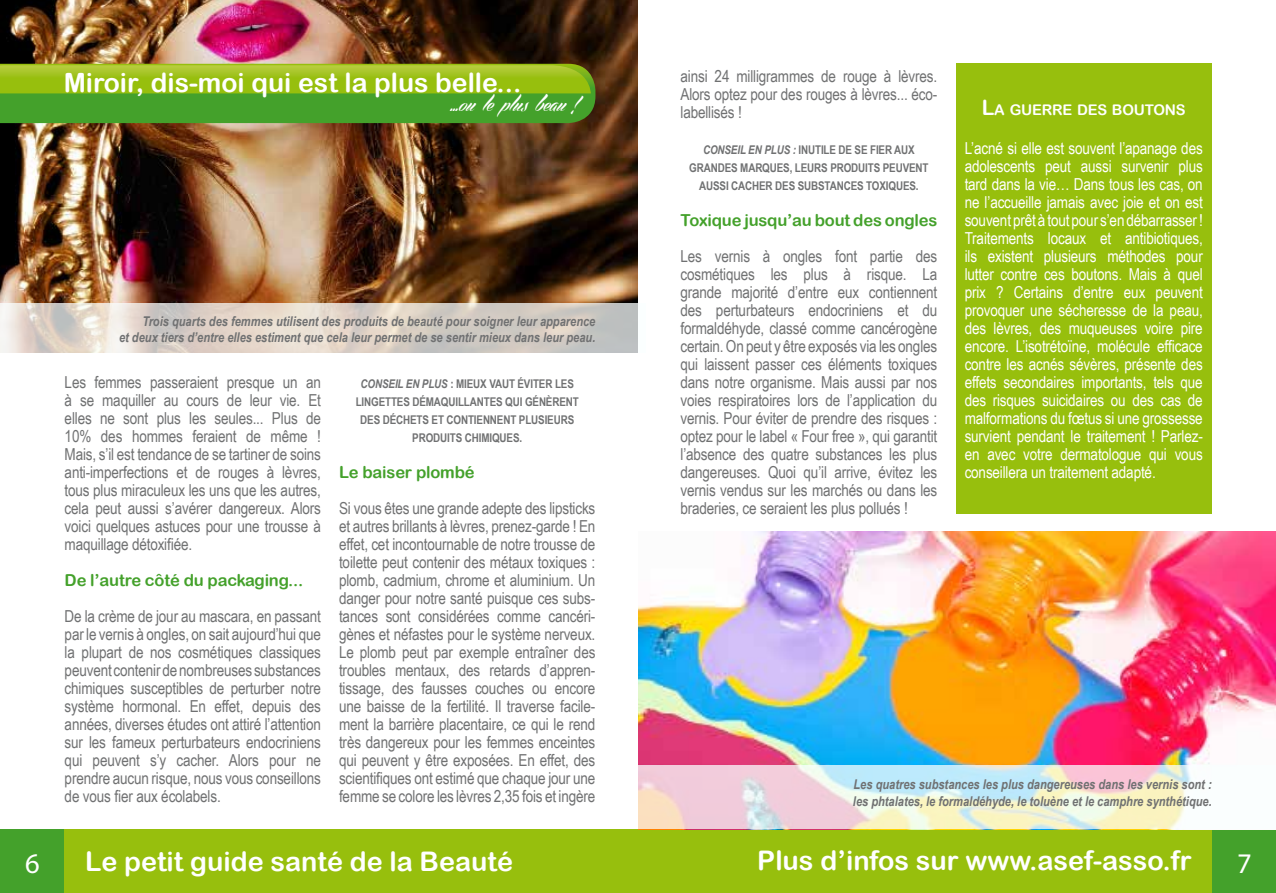
<style>
.page{position:relative;width:1276px;height:893px;background:#fff}
.page>*{position:absolute;margin:0;border:0;box-sizing:border-box;transform-origin:0 0}
.t1{font:28.5px "Myriad Pro";color:#fff}
.t2{font:27px "Arial Rounded MT Bold";color:#fff}
.t3{font:26.7px "Arial Rounded MT Bold";color:#fff}
.t4{font:24px "Echinos Park Script PERSONALUSEON";color:#fff}
.t5{font:16.5px/18px "Arial Narrow";letter-spacing:-.01em;color:#707172;text-align:justify}
.t6{font:16.5px/18px "Arial Narrow";letter-spacing:-.01em;color:#fff;text-align:justify}
.t7{font:16.5px "Arial Rounded MT Bold";letter-spacing:-.01em;color:#44a12b}
.t8{font:14.7px "Arial Rounded MT Bold";letter-spacing:-.015em;color:#fff}
.t9{font:italic 700 13.5px/16.2px "Arial Narrow";color:#707172;text-align:right}
.t10{font:700 12px/18px "Arial Narrow";letter-spacing:-.01em;color:#707172}
.t11{font:italic 700 12px "Arial Narrow";letter-spacing:-.01em;color:#707172}
.s1{font-style:italic}
.s2{font-size:21px}
</style>
<div class="page">
<div style="left:64px;top:829px;width:574px;height:64px;background:#97bf0d"></div>
<div style="left:638px;top:829px;width:574px;height:64px;background:#97bf0d"></div>
<div style="left:0;top:829px;width:64px;height:64px;background:#44a12b"></div>
<div style="left:1212px;top:829px;width:64px;height:64px;background:#44a12b"></div>
<img style="left:0;top:0;width:638px;height:303px">
<svg style="left:0;top:64px;width:595px;height:59px;background:#70b021"></svg>
<div style="left:956px;top:64px;width:255px;height:450px;background:#97bf0d"></div>
<img style="left:638px;top:532px;width:638px;height:233px">
<svg style="left:0;top:303px;width:638px;height:49px;background:#d9d1c9"></svg>
<svg style="left:638px;top:765px;width:553px;height:64px;background:#e8e2dc"></svg>
<h3 class="t3" style="left:64px;top:66px;width:459px">Miroir, dis-moi qui est la plus belle...</h3>
<h3 class="t4" style="left:450px;top:89px;width:129px">...ou le plus beau !</h3>
<p class="t9" style="left:119px;top:312px;width:478px">Trois quarts des femmes utilisent des produits de beauté pour soigner leur apparence<br>et deux tiers d’entre elles estiment que cela leur permet de se sentir mieux dans leur peau.</p>
<p class="t5" style="left:65px;top:372px;width:258px">Les femmes passeraient presque un an à se maquiller au cours de leur vie. Et elles ne sont plus les seules... Plus de 10% des hommes feraient de même !<br>Mais, s’il est tendance de se tartiner de soins anti-imperfections et de rouges à lèvres, tous plus miraculeux les uns que les autres, cela peut aussi s’avérer dangereux. Alors voici quelques astuces pour une trousse à maquillage détoxifiée.</p>
<p class="t7" style="left:65px;top:570px;width:240px">De l’autre côté du packaging...</p>
<p class="t5" style="left:65px;top:606px;width:258px">De la crème de jour au mascara, en passant par le vernis à ongles, on sait aujourd’hui que la plupart de nos cosmétiques classiques peuvent contenir de nombreuses substances chimiques susceptibles de perturber notre système hormonal. En effet, depuis des années, diverses études ont attiré l’attention sur les fameux perturbateurs endocriniens qui peuvent s’y cacher. Alors pour ne prendre aucun risque, nous vous conseillons de vous fier aux écolabels.</p>
<p class="t10" style="left:356px;top:374px;width:219px;text-indent:50px"><span class="s1">en plus</span> : MIEUX VAUT ÉVITER LES<br>LINGETTES DÉMAQ</p>
<p class="t11" style="left:361px;top:374px;width:28px">Conseil</p>
<p class="t10" style="left:448px;top:392px;width:132px">UILLANTES QUI GÉNÈRENT</p>
<p class="t10" style="left:360px;top:410px;width:208px">DES DÉCHETS ET CONTIENNENT PLUSIEURS</p>
<p class="t10" style="left:412px;top:428px;width:111px">PRODUITS CHIMIQUES.</p>
<p class="t7" style="left:339px;top:462px;width:137px">Le baiser plombé</p>
<p class="t5" style="left:339px;top:498px;width:258px">Si vous êtes une grande adepte des lipsticks et autres brillants à lèvres, prenez-garde ! En effet, cet incontournable de notre trousse de toilette peut contenir des métaux toxiques : plomb, cadmium, chrome et aluminium. Un danger pour notre santé puisque ces subs&shy;tances sont considérées comme cancéri&shy;gènes et néfastes pour le système nerveux.<br>Le plomb peut par exemple entraîner des troubles mentaux, des retards d’appren&shy;tissage, des fausses couches ou encore une baisse de la fertilité. Il traverse facile&shy;ment la barrière placentaire, ce qui le rend très dangereux pour les femmes enceintes qui peuvent y être exposées. En effet, des scientifiques ont estimé que chaque jour une femme se colore les lèvres 2,35 fois et ingère</p>
<p class="t5" style="left:680px;top:66px;width:258px">ainsi 24 milligrammes de rouge à lèvres.<br>Alors optez pour des rouges à lèvres... éco&shy;labellisés !</p>
<p class="t11" style="left:703px;top:140px;width:28px">Conseil</p>
<p class="t10" style="left:748px;top:140px;width:168px"><span class="s1">en plus :</span> INUTILE DE SE FIER AUX</p>
<p class="t10" style="left:689px;top:158px;width:60px">GRANDES MARQ</p>
<p class="t10" style="left:699px;top:158px;width:231px;text-indent:71px">UES, LEURS PRODUITS PEUVENT<br>AUSSI CACHER DES SUBSTANCES TOXIQUES.</p>
<p class="t7" style="left:680px;top:210px;width:258px">Toxique jusqu’au bout des ongles</p>
<p class="t5" style="left:680px;top:246px;width:258px">Les vernis à ongles font partie des cosmétiques les plus à risque. La grande majorité d’entre eux contiennent des perturbateurs endocriniens et du formaldéhyde, classé comme cancérogène certain. On peut y être exposés via les ongles qui laissent passer ces éléments toxiques dans notre organisme. Mais aussi par nos voies respiratoires lors de l’application du vernis. Pour éviter de prendre des risques : optez pour le label « Four free », qui garantit l’absence des quatre substances les plus dangereuses. Quoi qu’il arrive, évitez les vernis vendus sur les marchés ou dans les braderies, ce seraient les plus pollués !</p>
<p class="t8" style="left:982px;top:101px;width:205px"><span class="s2">L</span>A GUERRE DES BOUTONS</p>
<p class="t6" style="left:964px;top:139px;width:240px">L’acné si elle est souvent l’apanage des adolescents peut aussi survenir plus tard dans la vie… Dans tous les cas, on ne l’accueille jamais avec joie et on est souvent prêt à tout pour s’en débarrasser !<br>Traitements locaux et antibiotiques, ils existent plusieurs méthodes pour lutter contre ces boutons. Mais à quel prix ? Certains d’entre eux peuvent provoquer une sécheresse de la peau, des lèvres, des muqueuses voire pire encore. L’isotrétoïne, molécule efficace contre les acnés sévères, présente des effets secondaires importants, tels que des risques suicidaires ou des cas de malformations du fœtus si une grossesse survient pendant le traitement ! Parlez&shy;en avec votre dermatologue qui vous conseillera un traitement adapté.</p>
<p class="t9" style="left:853px;top:776px;width:360px;text-align:left">Les quatres substances les plus dangereuses dans les vernis sont : les phtalates, le formaldéhyde, le toluène et le camphre synthétique.</p>
<h1 class="t1" style="left:25px;top:845px;width:16px">6</h1>
<h2 class="t2" style="left:85px;top:845px;width:429px">Le petit guide santé de la Beauté</h2>
<h2 class="t2" style="left:757px;top:845px;width:436px">Plus d’infos sur www.asef-asso.fr</h2>
<h1 class="t1" style="left:1237px;top:845px;width:16px">7</h1>
</div>
